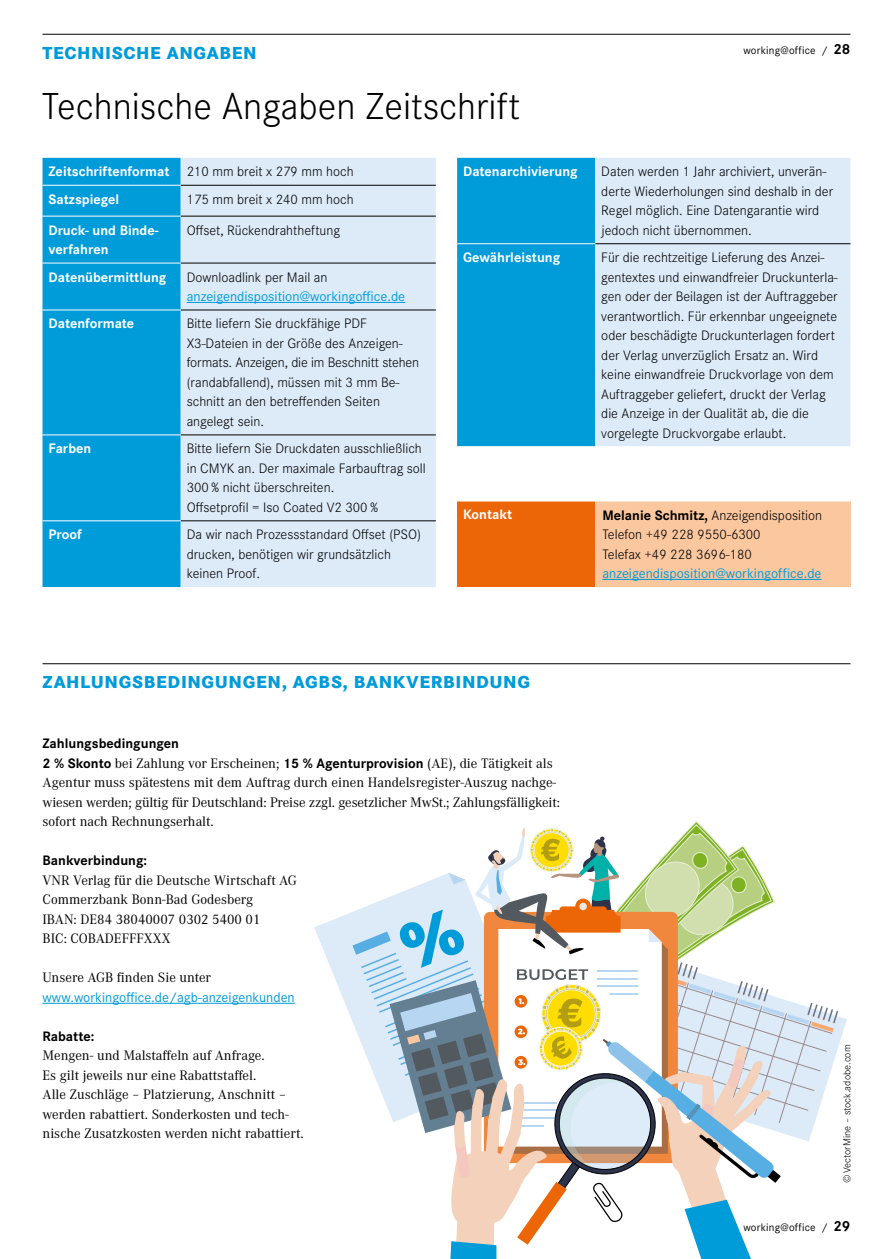
<style>
.page{position:relative;width:893px;height:1259px;background:#fff}
.page>*{position:absolute;margin:0;border:0;box-sizing:border-box;transform-origin:0 0}
.t1{font:300 39px "Corporate S";color:#000}
.t2{font:800 18px "Corporate S";letter-spacing:.035em;color:#009bd9}
.t3{font:300 14.25px/19.5px "Corporate S";color:#000}
.t4{font:14.25px/19.5px "Corporate A";color:#000}
.t5{font:700 14.25px/27.5px "Corporate S";color:#fff}
.t6{font:14.25px "Corporate S";color:#009bd9}
.t7{font:700 14.25px "Corporate S";color:#000}
.t8{font:11.25px "Corporate S";letter-spacing:.015em;color:#000}
.t9{font:300 10.5px "Corporate S";color:#000}
.s1{font-weight:700;font-size:15px}
.s2{font-weight:300;color:#000}
.s3{font-weight:700}
.s4{font-family:"Corporate S";font-weight:700}
</style>
<div class="page">
<svg style="left:314px;top:912px;width:38px;height:108px"></svg>
<svg style="left:352px;top:821px;width:495px;height:438px"></svg>
<hr style="left:43px;top:34px;width:807px;height:1px;background:#000">
<hr style="left:43px;top:663px;width:807px;height:1px;background:#000">
<div style="left:43px;top:158px;width:138px;height:429px;background:#009bd9"></div>
<div style="left:181px;top:158px;width:255px;height:429px;background:#ddebf9"></div>
<hr style="left:181px;top:185px;width:255px;height:1px;background:#000">
<hr style="left:181px;top:216px;width:255px;height:1px;background:#000">
<hr style="left:181px;top:263px;width:255px;height:1px;background:#000">
<hr style="left:181px;top:310px;width:255px;height:1px;background:#000">
<hr style="left:181px;top:435px;width:255px;height:1px;background:#000">
<hr style="left:181px;top:520px;width:255px;height:1px;background:#000">
<hr style="left:43px;top:185px;width:138px;height:1px;background:#fff">
<hr style="left:43px;top:216px;width:138px;height:1px;background:#fff">
<hr style="left:43px;top:263px;width:138px;height:1px;background:#fff">
<hr style="left:43px;top:310px;width:138px;height:1px;background:#fff">
<hr style="left:43px;top:435px;width:138px;height:1px;background:#fff">
<hr style="left:43px;top:520px;width:138px;height:1px;background:#fff">
<hr style="left:187px;top:302px;width:218px;height:1px;background:#009bd9">
<div style="left:457px;top:158px;width:138px;height:288px;background:#009bd9"></div>
<div style="left:595px;top:158px;width:255px;height:288px;background:#ddebf9"></div>
<div style="left:457px;top:501px;width:138px;height:86px;background:#ec6608"></div>
<div style="left:595px;top:501px;width:255px;height:86px;background:#fac79f"></div>
<hr style="left:595px;top:243px;width:255px;height:1px;background:#000">
<hr style="left:457px;top:501px;width:138px;height:1px;background:#fff">
<hr style="left:595px;top:501px;width:255px;height:1px;background:#fff">
<hr style="left:457px;top:243px;width:138px;height:1px;background:#fff">
<hr style="left:602px;top:579px;width:219px;height:1px;background:#009bd9">
<hr style="left:43px;top:1002px;width:252px;height:1px;background:#009bd9">
<p class="t2" style="left:43px;top:40px;width:216px">TECHNISCHE ANGABEN</p>
<p class="t8" style="left:743px;top:43px;width:109px">working@office / <span class="s1">28</span></p>
<h1 class="t1" style="left:42px;top:81px;width:480px">Technische Angaben Zeitschrift</h1>
<p class="t5" style="left:49px;top:157px;width:307px">Zeitschriftenformat <span class="s2">210 mm breit x 279 mm hoch<br></span>Satzspiegel</p>
<p class="t3" style="left:187px;top:189px;width:168px">175 mm breit x 240 mm hoch</p>
<p class="t5" style="left:49px;top:220px;width:111px;line-height:19.5px">Druck- und Binde&shy;verfahren</p>
<p class="t3" style="left:187px;top:220px;width:155px">Offset, Rückendrahtheftung</p>
<p class="t5" style="left:49px;top:263px;width:119px">Datenübermittlung</p>
<p class="t3" style="left:187px;top:266px;width:142px">Downloadlink per Mail an</p>
<p class="t6" style="left:187px;top:287px;width:220px">anzeigendisposition@workingoffice.de</p>
<p class="t5" style="left:49px;top:309px;width:87px">Datenformate</p>
<p class="t3" style="left:187px;top:313px;width:234px">Bitte liefern Sie druckfähige PDF X3-Dateien in der Größe des Anzeigen&shy;formats. Anzeigen, die im Beschnitt stehen (randabfallend), müssen mit 3 mm Be&shy;schnitt an den betreffenden Seiten angelegt sein.</p>
<p class="t5" style="left:49px;top:434px;width:44px">Farben</p>
<p class="t3" style="left:187px;top:438px;width:241px">Bitte liefern Sie Druckdaten ausschließlich in CMYK an. Der maximale Farbauftrag soll 300 % nicht überschreiten.<br>Offsetprofil = Iso Coated V2 300 %</p>
<p class="t5" style="left:49px;top:520px;width:35px">Proof</p>
<p class="t3" style="left:187px;top:524px;width:236px">Da wir nach Prozessstandard Offset (PSO) drucken, benötigen wir grundsätzlich keinen Proof.</p>
<p class="t5" style="left:463px;top:157px;width:116px">Datenarchivierung</p>
<p class="t3" style="left:601px;top:161px;width:233px">Daten werden 1 Jahr archiviert, unverän&shy;derte Wiederholungen sind deshalb in der Regel möglich. Eine Datengarantie wird jedoch nicht übernommen.</p>
<p class="t5" style="left:463px;top:243px;width:99px">Gewährleistung</p>
<p class="t3" style="left:601px;top:247px;width:238px">Für die rechtzeitige Lieferung des Anzei&shy;gentextes und einwandfreier Druckunterla&shy;gen oder der Beilagen ist der Auftraggeber verantwortlich. Für erkennbar ungeeignete oder beschädigte Druckunterlagen fordert der Verlag unverzüglich Ersatz an. Wird keine einwandfreie Druckvorlage von dem Auftraggeber geliefert, druckt der Verlag die Anzeige in der Qualität ab, die die vorgelegte Druckvorgabe erlaubt.</p>
<p class="t5" style="left:463px;top:500px;width:50px">Kontakt</p>
<p class="t3" style="left:602px;top:504px;width:221px"><span class="s3">Melanie Schmitz,</span> Anzeigendisposition<br>Telefon +49 228 9550-6300<br>Telefax +49 228 3696-180</p>
<p class="t6" style="left:602px;top:564px;width:221px">anzeigendisposition@workingoffice.de</p>
<p class="t2" style="left:43px;top:670px;width:489px">ZAHLUNGSBEDINGUNGEN, AGBS, BANKVERBINDUNG</p>
<p class="t7" style="left:43px;top:733px;width:138px">Zahlungsbedingungen</p>
<p class="t4" style="left:43px;top:753px;width:519px"><span class="s4">2 % Skonto</span> bei Zahlung vor Erscheinen; <span class="s4">15 % Agenturprovision</span> (AE), die Tätigkeit als Agentur muss spätestens mit dem Auftrag durch einen Handelsregister-Auszug nachge&shy;wiesen werden; gültig für Deutschland: Preise zzgl. gesetzlicher MwSt.; Zahlungsfälligkeit: sofort nach Rechnungserhalt.</p>
<p class="t7" style="left:43px;top:850px;width:106px">Bankverbindung:</p>
<p class="t4" style="left:43px;top:870px;width:256px">VNR Verlag für die Deutsche Wirtschaft AG<br>Commerzbank Bonn-Bad Godesberg<br>IBAN: DE84 38040007 0302 5400 01<br>BIC: COBADEFFFXXX</p>
<p class="t4" style="left:43px;top:967px;width:170px">Unsere AGB finden Sie unter</p>
<p class="t6" style="left:43px;top:987px;width:254px">www.workingoffice.de/agb-anzeigenkunden</p>
<p class="t7" style="left:43px;top:1026px;width:53px">Rabatte:</p>
<p class="t4" style="left:43px;top:1045px;width:263px">Mengen- und Malstaffeln auf Anfrage.<br>Es gilt jeweils nur eine Rabattstaffel.<br>Alle Zuschläge – Platzierung, Anschnitt – werden rabattiert. Sonderkosten und tech&shy;nische Zusatzkosten werden nicht rabattiert.</p>
<p class="t9" style="left:840px;top:1182px;width:140px;rotate:-90deg">©VectorMine – stock.adobe.com</p>
<p class="t8" style="left:743px;top:1219px;width:109px">working@office / <span class="s1">29</span></p>
</div>
